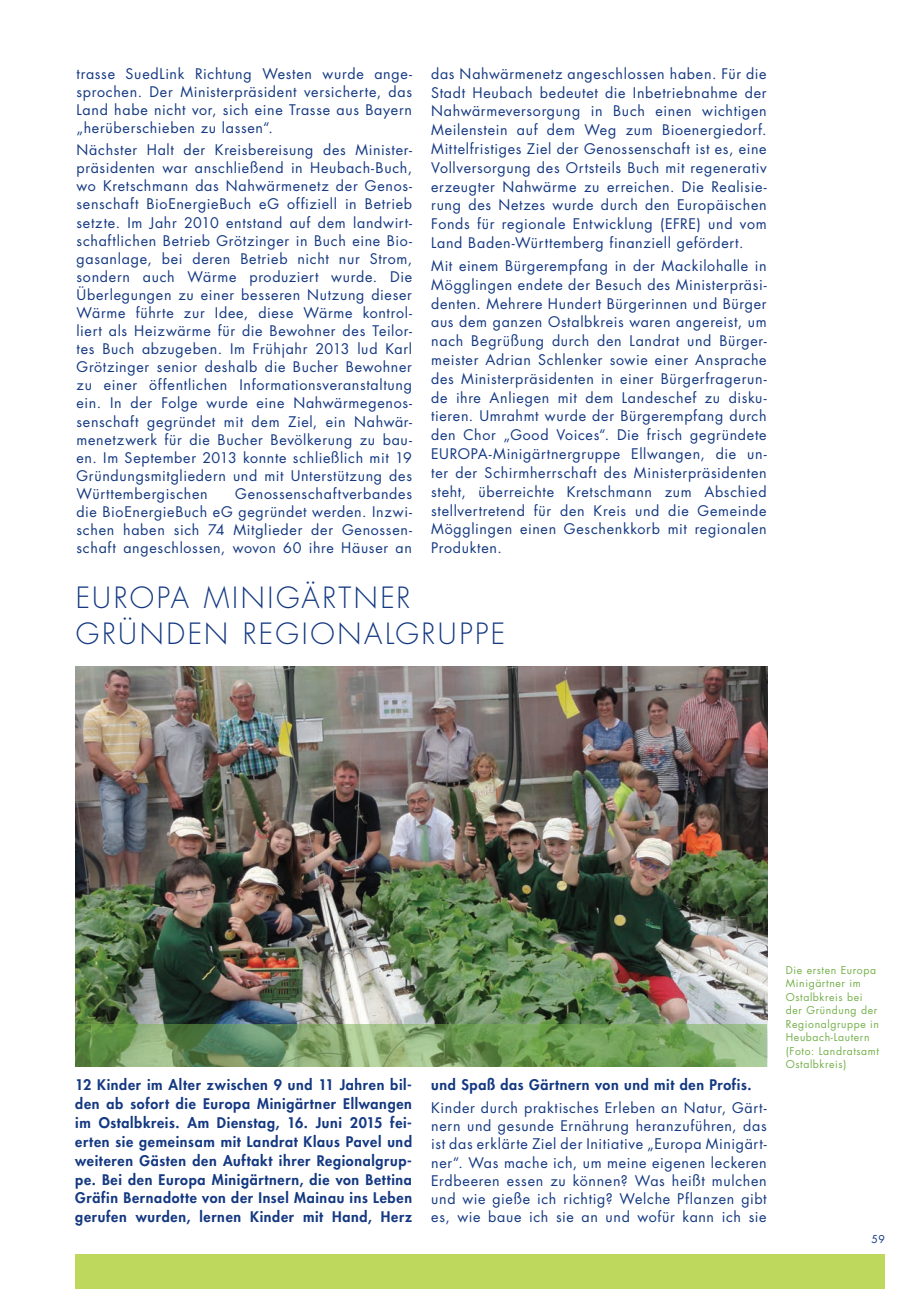
<style>
.page{position:relative;width:919px;height:1289px;background:#fff}
.page>*{position:absolute;margin:0;border:0;box-sizing:border-box;transform-origin:0 0}
.t1{font:300 28.5px/36px "Futura Std";letter-spacing:.095em;color:#143982}
.t2{font:14.25px/18.1px "Futura Std";letter-spacing:.05em;color:#143982;text-align:justify}
.t3{font:800 14.25px/18.8px "Futura Std";letter-spacing:.05em;color:#143982;text-align:justify}
.t4{font:10.5px/13.5px "Futura Std";letter-spacing:.055em;color:#74b04a}
.t5{font:10.5px "Futura Std";color:#143982}
</style>
<div class="page">
<div style="left:75px;top:1254px;width:809px;height:34px;background:#bdd85c"></div>
<img style="left:76px;top:666px;width:691px;height:400px">
<svg style="left:75px;top:1024px;width:691px;height:42px;background:#78a063"></svg>
<p class="t2" style="left:77px;top:64px;width:337px">trasse SuedLink Richtung Westen wurde ange&shy;sprochen. Der Ministerpräsident versicherte, das Land habe nicht vor, sich eine Trasse aus Bayern „herüberschieben zu lassen“.</p>
<p class="t2" style="left:76px;top:141px;width:337px">Nächster Halt der Kreisbereisung des Minister&shy;präsidenten war anschließend in Heubach-Buch, wo Kretschmann das Nahwärmenetz der Genos&shy;senschaft BioEnergieBuch eG offiziell in Betrieb setzte. I m Jahr 2010 entstand auf dem landwirt&shy;schaftlichen Betrieb Grötzinger in Buch eine Bio&shy;gasanlage, bei deren Betrieb nicht nur Strom, sondern auch Wärme produziert wurde. Die Überlegungen zu einer besseren Nutzung dieser Wärme führte zur I dee, diese Wärme kontrol&shy;liert als Heizwärme für die Bewohner des Teilor&shy;tes Buch abzugeben. I m Frühjahr 2013 lud Karl Grötzinger senior deshalb die Bucher Bewohner zu einer öffentlichen I nformationsveranstaltung ein. In der Folge wurde eine Nahwärmegenos&shy;senschaft gegründet mit dem Ziel, ein Nahwär&shy;menetzwerk für die Bucher Bevölkerung zu bau&shy;en. I m September 2013 konnte schließlich mit 19<br>Gründungsmitgliedern und mit Unterstützung des Württembergischen</p>
<p class="t2" style="left:76px;top:485px;width:337px;text-indent:159px">Genossenschaftverbandes die BioEnergieBuch eG gegründet werden. Inzwi&shy;schen haben sich 74 Mitglieder der Genossen&shy;schaft angeschlossen, wovon 60 ihre Häuser an</p>
<p class="t2" style="left:431px;top:64px;width:337px;line-height:18.8px">das Nahwärmenetz angeschlossen haben. Für die Stadt Heubach bedeutet die I nbetriebnahme der Nahwärmeversorgung in Buch einen wichtigen Meilenstein auf dem Weg zum Bioenergiedorf.<br>Mittelfristiges Ziel der Genossenschaft ist es, eine Vollversorgung des Ortsteils Buch mit regenerativ erzeugter Nahwärme zu erreichen. Die Realisie&shy;rung des Netzes wurde durch den Europäischen Fonds für regionale Entwicklung (EFRE ) und vom Land Baden-Württemberg finanziell gefördert.</p>
<p class="t2" style="left:431px;top:256px;width:337px;line-height:18.8px">Mit einem Bürgerempfang in der Mackilohalle in Mögglingen endete der Besuch des Ministerpräsi&shy;denten. Mehrere Hundert Bürgerinnen und Bürger aus dem ganzen Ostalbkreis waren angereist, um nach Begrüßung durch den Landrat und Bürger&shy;meister Adrian Schlenker sowie einer Ansprache des Ministerpräsidenten in einer Bürgerfragerun&shy;de ihre Anliegen mit dem Landeschef zu disku&shy;tieren. Umrahmt wurde der Bürgerempfang durch den Chor „Good Voices“. Die frisch gegründete EUROPA-Minigärtnergruppe Ellwangen, die un&shy;ter der Schirmherrschaft des Ministerpräsidenten steht, überreichte Kretschmann zum Abschied stellvertretend für den Kreis und die Gemeinde Mögglingen einen Geschenkkorb mit regionalen Produkten.</p>
<h1 class="t1" style="left:76px;top:580px;width:430px">EUROPA MINIGÄRTNER<br>GRÜNDEN REGIONALGRUPPE</h1>
<p class="t3" style="left:75px;top:1075px;width:338px">12 Kinder im Alter zwischen 9 und 11 Jahren bil&shy;den ab sofort die Europa Minigärtner Ellwangen im Ostalbkreis. Am Dienstag, 16. Juni 2015 fei&shy;erten sie gemeinsam mit Landrat Klaus Pavel und weiteren Gästen den Auftakt ihrer Regionalgrup&shy;pe. Bei den Europa Minigärtnern, die von Bettina Gräfin Bernadotte von der Insel Mainau ins Leben gerufen wurden, lernen Kinder mit Hand, Herz</p>
<p class="t3" style="left:431px;top:1075px;width:322px">und Spaß das Gärtnern von und mit den Profis.</p>
<p class="t2" style="left:431px;top:1098px;width:337px">Kinder durch praktisches Erleben an Natur, Gärt&shy;nern und gesunde Ernährung heranzuführen, das ist das erklärte Ziel der I nitiative „Europa Minigärt&shy;ner“. Was mache ich, um meine eigenen leckeren Erdbeeren essen zu können? Was heißt mulchen und wie gieße ich richtig? Welche Pflanzen gibt es, wie baue ich sie an und wofür kann ich sie</p>
<p class="t4" style="left:785px;top:963px;width:95px">Die ersten Europa<br>Minigärtner im<br>Ostalbkreis bei der Gründung der<br>Regionalgruppe in<br>Heubach-Lautern (Foto: Landratsamt<br>Ostalbkreis)</p>
<p class="t5" style="left:871px;top:1232px;width:15px">59</p>
</div>
